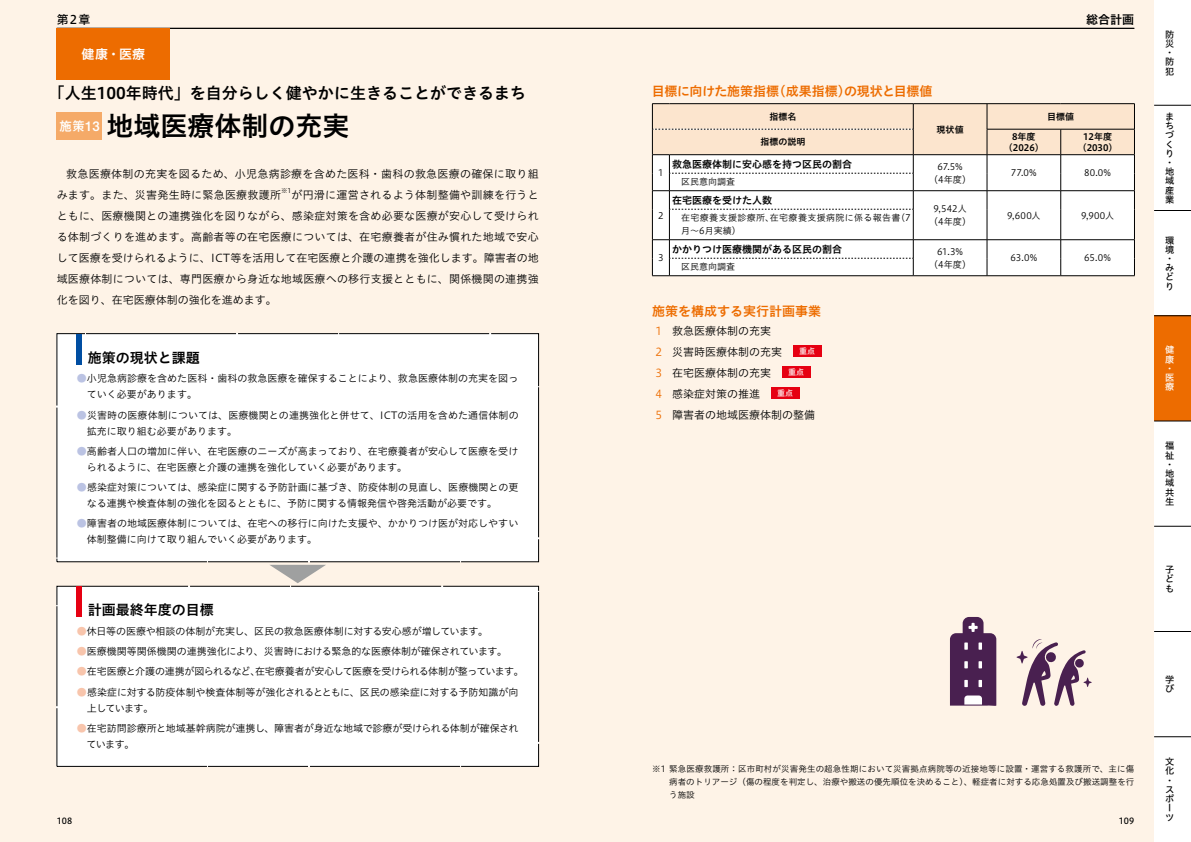
<style>
.page{position:relative;width:1191px;height:842px;background:#fef3e7}
.page>*{position:absolute;margin:0;border:0;box-sizing:border-box;transform-origin:0 0}
.t1{font:27px "Hiragino UD Sans Std W6";color:#000}
.t2{font:16px "Hiragino UD Sans Std W6";color:#000}
.t3{font:14px "Hiragino UD Sans Std W6";color:#000}
.t4{font:13px "Hiragino UD Sans Std W6";color:#ed6c00}
.t5{font:13px "Hiragino UD Sans Std W6";color:#fff}
.t6{font:700 13px "Mi Go MB1 Std De";color:#fff}
.t7{font:12px "Hiragino UD Sans Std W6";color:#000}
.t8{font:12px "Hiragino UD Sans Std W5";color:#000}
.t9{font:11px/21px "Hiragino UD Sans Std W3";letter-spacing:.02em;color:#000}
.t10{font:11px/21px "Hiragino UD Sans Std W3";color:#000}
.t11{font:10px/16px "Hiragino UD Sans Std W3";color:#000}
.t12{font:10px "Hiragino UD Sans Std W3";letter-spacing:-.035em;color:#000}
.t13{font:10px "Hiragino UD Sans Std W6";color:#000}
.t14{font:9.2px/9.2px "Hiragino UD Sans Std W5";color:#000}
.t15{font:9.2px "Hiragino UD Sans Std W3";color:#000}
.t16{font:9.2px/9.2px "Hiragino UD Sans Std W5";color:#fff}
.t17{font:9px "Hiragino UD Sans Std W3";letter-spacing:.025em;color:#000}
.t18{font:9px/11px "Hiragino UD Sans Std W6";color:#000;text-align:center}
.t19{font:8.5px/13px "Hiragino UD Sans Std W3";letter-spacing:.005em;color:#000;text-align:justify}
.t20{font:8.5px "Hiragino UD Sans Std W5";color:#000}
.t21{font:6.4px "Hiragino UD Sans Std W3";color:#000}
.s1{color:#bbc3e3}
.s2{color:#f8c5ac}
.s3{color:#ed6c00}
.s4{font-family:"Hiragino UD Sans Std W5";font-size:8px;color:#fff}
</style>
<div class="page">
<div style="left:1154px;top:0;width:37px;height:842px;background:#fff"></div>
<div style="left:1154px;top:316px;width:37px;height:105px;background:#ed6c00"></div>
<hr style="left:1154px;top:210px;width:37px;height:1px;background:#000">
<hr style="left:1154px;top:105px;width:37px;height:1px;background:#000">
<hr style="left:1154px;top:316px;width:37px;height:1px;background:#000">
<hr style="left:1154px;top:421px;width:37px;height:1px;background:#000">
<hr style="left:1154px;top:526px;width:37px;height:1px;background:#000">
<hr style="left:1154px;top:631px;width:37px;height:1px;background:#000">
<hr style="left:1154px;top:736px;width:37px;height:1px;background:#000">
<hr style="left:57px;top:28px;width:1077px;height:1px;background:#000">
<div style="left:57px;top:113px;width:45px;height:27px;background:#f5aa68"></div>
<div style="left:653px;top:210px;width:481px;height:66px;background:#fff"></div>
<hr style="left:652px;top:209px;width:1px;height:31px;background:#000">
<hr style="left:669px;top:209px;width:1px;height:31px;background:#000">
<hr style="left:913px;top:209px;width:1px;height:31px;background:#000">
<hr style="left:986px;top:209px;width:1px;height:31px;background:#000">
<hr style="left:1060px;top:209px;width:1px;height:31px;background:#000">
<hr style="left:1134px;top:209px;width:1px;height:31px;background:#000">
<hr style="left:913px;top:240px;width:74px;height:1px;background:#000">
<hr style="left:987px;top:240px;width:73px;height:1px;background:#000">
<hr style="left:1060px;top:240px;width:74px;height:1px;background:#000">
<svg style="left:986px;top:240px;width:1px;height:36px"></svg>
<svg style="left:1060px;top:240px;width:1px;height:36px"></svg>
<svg style="left:1134px;top:240px;width:1px;height:36px"></svg>
<hr style="left:913px;top:276px;width:74px;height:1px;background:#000">
<hr style="left:987px;top:276px;width:73px;height:1px;background:#000">
<hr style="left:1060px;top:276px;width:74px;height:1px;background:#000">
<svg style="left:652px;top:103px;width:483px;height:107px;background:#f0e5db"></svg>
<svg style="left:652px;top:240px;width:262px;height:37px;background:#f1f0f0"></svg>
<div style="left:793px;top:346px;width:28px;height:11px;background:#e60012"></div>
<div style="left:782px;top:367px;width:28px;height:11px;background:#e60012"></div>
<div style="left:771px;top:388px;width:28px;height:11px;background:#e60012"></div>
<div style="left:57px;top:29px;width:113px;height:51px;background:#ed6c00"></div>
<div style="left:57px;top:333px;width:482px;height:229px;background:#fff"></div>
<div style="left:57px;top:333px;width:482px;height:229px;border:1px dashed #000"></div>
<div style="left:77px;top:334px;width:5px;height:31px;background:#004ea2"></div>
<div style="left:57px;top:586px;width:482px;height:180px;background:#fff"></div>
<div style="left:57px;top:586px;width:482px;height:180px;border:1px dashed #000"></div>
<div style="left:77px;top:586px;width:5px;height:31px;background:#e60012"></div>
<svg style="left:270px;top:565px;width:56px;height:18px"></svg>
<svg style="left:950px;top:617px;width:46px;height:89px;background:#6c4a6f"></svg>
<svg style="left:1016px;top:639px;width:75px;height:67px"></svg>
<p class="t8" style="left:57px;top:10px;width:35px">第2章</p>
<p class="t7" style="left:1086px;top:10px;width:50px">総合計画</p>
<h3 class="t5" style="left:82px;top:44px;width:65px">健康・医療</h3>
<h2 class="t2" style="left:49px;top:81px;width:479px">「人生100年時代」を自分らしく健やかに生きることができるまち</h2>
<h1 class="t1" style="left:106px;top:106px;width:244px">地域医療体制の充実</h1>
<h3 class="t6" style="left:59px;top:116px;width:42px">施策13</h3>
<p class="t9" style="left:57px;top:162px;width:483px;text-indent:10px">救急医療体制の充実を図るため、小児急病診療を含めた医科・歯科の救急医療の確保に取り組みます。また、災害発生時に緊急医療救護所</p>
<p class="t21" style="left:281px;top:186px;width:12px">※1</p>
<p class="t9" style="left:57px;top:183px;width:483px;text-align:justify;text-indent:235px">が円滑に運営されるよう体制整備や訓練を行うとともに、医療機関との連携強化を図りながら、感染症対策を含め必要な医療が安心して受けられる体制づくりを進めます。高齢者等の在宅医療については、在宅療養者が住み慣れた地域で安心して医療を受けられるように、ICT等を活用して在宅医療と介護の連携を強化します。障害者の地域医療体制については、専門医療から身近な地域医療への移行支援とともに、関係機関の連携強化を図り、在宅医療体制の強化を進めます。</p>
<h3 class="t3" style="left:88px;top:347px;width:113px">施策の現状と課題</h3>
<p class="t11" style="left:87px;top:370px;width:433px;text-indent:-10px"><span class="s1">●</span>小児急病診療を含めた医科・歯科の救急医療を確保することにより、救急医療体制の充実を図っていく必要があります。</p>
<p class="t11" style="left:87px;top:406px;width:433px;text-indent:-10px"><span class="s1">●</span>災害時の医療体制については、医療機関との連携強化と併せて、ICTの活用を含めた通信体制の拡充に取り組む必要があります。</p>
<p class="t11" style="left:87px;top:442px;width:433px;text-indent:-10px"><span class="s1">●</span>高齢者人口の増加に伴い、在宅医療のニーズが高まっており、在宅療養者が安心して医療を受けられるように、在宅医療と介護の連携を強化していく必要があります。</p>
<p class="t11" style="left:87px;top:479px;width:433px;text-indent:-10px"><span class="s1">●</span>感染症対策については、感染症に関する予防計画に基づき、防疫体制の見直し、医療機関との更なる連携や検査体制の強化を図るとともに、予防に関する情報発信や啓発活動が必要です。</p>
<p class="t11" style="left:87px;top:515px;width:433px;text-indent:-10px"><span class="s1">●</span>障害者の地域医療体制については、在宅への移行に向けた支援や、かかりつけ医が対応しやすい体制整備に向けて取り組んでいく必要があります。</p>
<h3 class="t3" style="left:88px;top:599px;width:127px">計画最終年度の目標</h3>
<p class="t11" style="left:77px;top:623px;width:413px"><span class="s2">●</span>休日等の医療や相談の体制が充実し、区民の救急医療体制に対する安心感が増しています。</p>
<p class="t11" style="left:77px;top:643px;width:432px"><span class="s2">●</span>医療機関等関係機関の連携強化により、災害時における緊急的な医療体制が確保されています。</p>
<p class="t12" style="left:77px;top:664px;width:448px"><span class="s2">●</span>在宅医療と介護の連携が図られるなど、在宅療養者が安心して医療を受けられる体制が整っています。</p>
<p class="t11" style="left:87px;top:683px;width:433px;text-indent:-10px"><span class="s2">●</span>感染症に対する防疫体制や検査体制等が強化されるとともに、区民の感染症に対する予防知識が向上しています。</p>
<p class="t11" style="left:87px;top:720px;width:433px;text-indent:-10px"><span class="s2">●</span>在宅訪問診療所と地域基幹病院が連携し、障害者が身近な地域で診療が受けられる体制が確保されています。</p>
<p class="t20" style="left:57px;top:814px;width:17px">108</p>
<h3 class="t4" style="left:652px;top:82px;width:282px">目標に向けた施策指標（成果指標）の現状と目標値</h3>
<p class="t18" style="left:769px;top:110px;width:28px">指標名</p>
<p class="t18" style="left:1047px;top:110px;width:28px">目標値</p>
<p class="t18" style="left:936px;top:123px;width:28px">現状値</p>
<p class="t18" style="left:760px;top:136px;width:46px">指標の説明</p>
<p class="t18" style="left:1004px;top:130px;width:41px">8年度（2026）</p>
<p class="t18" style="left:1077px;top:130px;width:41px">12年度（2030）</p>
<p class="t17" style="left:658px;top:166px;width:7px">1</p>
<p class="t13" style="left:672px;top:156px;width:181px">救急医療体制に安心感を持つ区民の割合</p>
<p class="t17" style="left:937px;top:159px;width:27px">67.5%</p>
<p class="t15" style="left:929px;top:172px;width:44px">（4年度）</p>
<p class="t17" style="left:681px;top:175px;width:55px">区民意向調査</p>
<p class="t17" style="left:1011px;top:166px;width:27px">77.0%</p>
<p class="t17" style="left:1084px;top:166px;width:29px">80.0%</p>
<p class="t17" style="left:658px;top:208px;width:7px">2</p>
<p class="t13" style="left:672px;top:192px;width:101px">在宅医療を受けた人数</p>
<p class="t17" style="left:933px;top:202px;width:35px">9,542人</p>
<p class="t15" style="left:929px;top:215px;width:44px">（4年度）</p>
<p class="t17" style="left:681px;top:211px;width:231px">在宅療養支援診療所、在宅療養支援病院に係る報告書（7</p>
<p class="t17" style="left:1007px;top:208px;width:35px">9,600人</p>
<p class="t17" style="left:1081px;top:208px;width:35px">9,900人</p>
<p class="t17" style="left:681px;top:224px;width:61px">月〜6月実績）</p>
<p class="t17" style="left:658px;top:251px;width:7px">3</p>
<p class="t13" style="left:672px;top:241px;width:171px">かかりつけ医療機関がある区民の割合</p>
<p class="t17" style="left:937px;top:244px;width:27px">61.3%</p>
<p class="t15" style="left:929px;top:257px;width:44px">（4年度）</p>
<p class="t17" style="left:681px;top:260px;width:55px">区民意向調査</p>
<p class="t17" style="left:1010px;top:251px;width:28px">63.0%</p>
<p class="t17" style="left:1084px;top:251px;width:28px">65.0%</p>
<h3 class="t4" style="left:652px;top:301px;width:170px">施策を構成する実行計画事業</h3>
<p class="t10" style="left:655px;top:319px;width:161px"><span class="s3">1</span> 救急医療体制の充実<br><span class="s3">2</span> 災害時医療体制の充実　 <span class="s4">重点<br></span><span class="s3">3</span> 在宅医療体制の充実　 <span class="s4">重点<br></span><span class="s3">4</span> 感染症対策の推進　 <span class="s4">重点<br></span><span class="s3">5</span> 障害者の地域医療体制の整備</p>
<p class="t19" style="left:669px;top:762px;width:466px;text-indent:-17px">※1 緊急医療救護所：区市町村が災害発生の超急性期において災害拠点病院等の近接地等に設置・運営する救護所で、主に傷病者のトリアージ（傷の程度を判定し、治療や搬送の優先順位を決めること）、軽症者に対する応急処置及び搬送調整を行う施設</p>
<p class="t20" style="left:1118px;top:814px;width:17px">109</p>
<p class="t14" style="left:1165px;top:29px;width:10px">防災・防犯</p>
<p class="t14" style="left:1165px;top:111px;width:11px">まちづくり・地域産業</p>
<p class="t14" style="left:1165px;top:235px;width:10px">環境・みどり</p>
<p class="t16" style="left:1165px;top:345px;width:10px">健康・医療</p>
<p class="t14" style="left:1165px;top:441px;width:10px">福祉・地域共生</p>
<p class="t14" style="left:1165px;top:565px;width:10px;text-align:justify">子ども</p>
<p class="t14" style="left:1165px;top:674px;width:11px">学び</p>
<p class="t14" style="left:1165px;top:757px;width:10px">文化・スポーツ</p>
</div>
